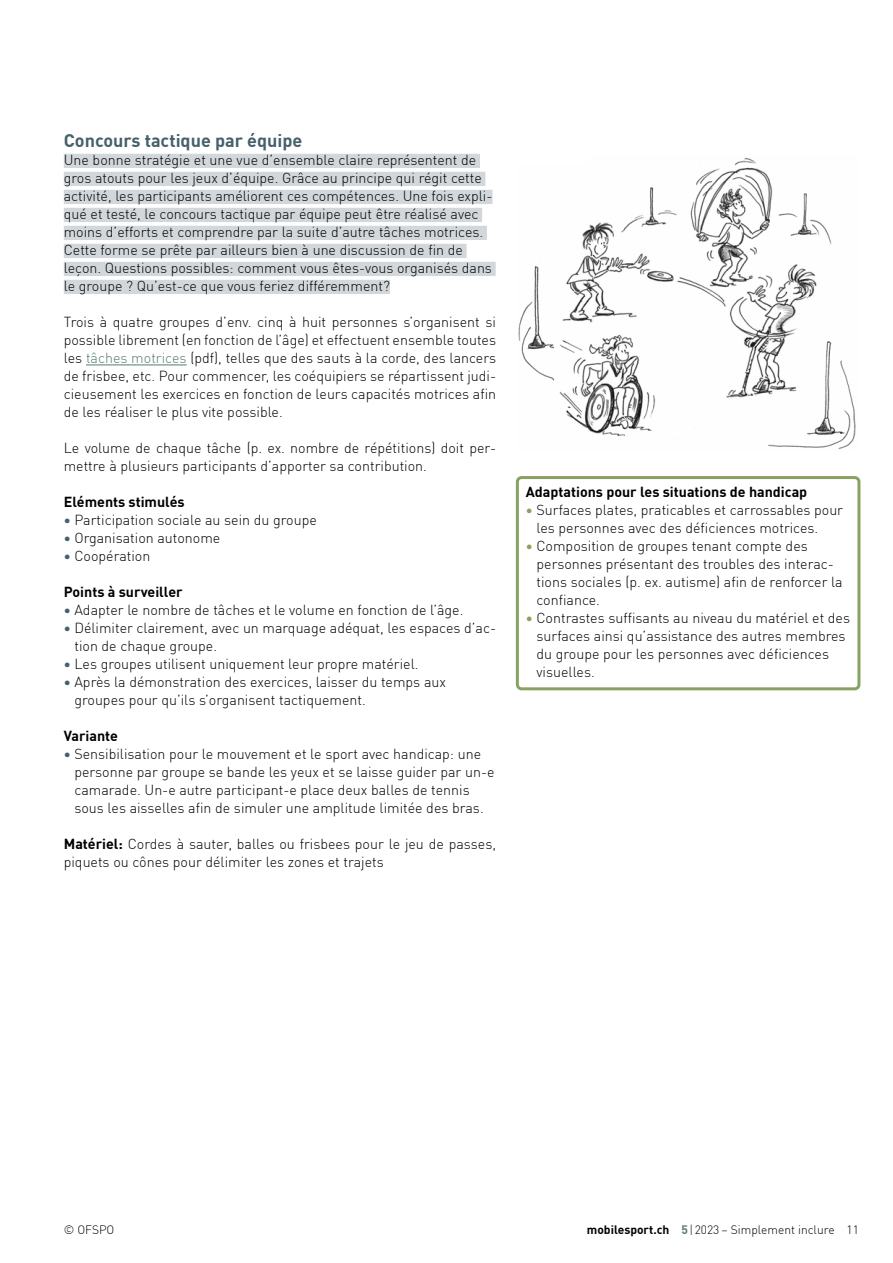
<style>
.page{position:relative;width:893px;height:1263px;background:#fff}
.page>*{position:absolute;margin:0;border:0;box-sizing:border-box;transform-origin:0 0}
.t1{font:700 18px "DINOT";color:#46606c}
.t2{font:300 14.25px/18px "DINOT";color:#000}
.t3{font:700 14.25px "DINOT";color:#000}
.t4{font:300 12px "DINOT";color:#000}
.s1{color:#567d6c}
.s2{font-weight:700;color:#46606c}
.s3{font-weight:700}
.s4{font-weight:700;color:#89a261}
.s5{font-weight:700;color:#567d6c}
</style>
<div class="page">
<div style="left:64px;top:154px;width:416px;height:14px;background:#d1d7da"></div>
<div style="left:64px;top:172px;width:421px;height:14px;background:#d1d7da"></div>
<div style="left:64px;top:190px;width:428px;height:14px;background:#d1d7da"></div>
<div style="left:64px;top:208px;width:418px;height:14px;background:#d1d7da"></div>
<div style="left:64px;top:226px;width:423px;height:14px;background:#d1d7da"></div>
<div style="left:64px;top:244px;width:403px;height:14px;background:#d1d7da"></div>
<div style="left:64px;top:262px;width:432px;height:14px;background:#d1d7da"></div>
<div style="left:64px;top:280px;width:326px;height:14px;background:#d1d7da"></div>
<hr style="left:86px;top:365px;width:101px;height:1px;background:#567d6c">
<div style="left:516px;top:476px;width:344px;height:214px;border:3px solid #89a261;border-radius:4px"></div>
<img style="left:518px;top:157px;width:338px;height:293px">
<p class="t1" style="left:64px;top:126px;width:240px">Concours tactique par équipe</p>
<p class="t2" style="left:64px;top:149px;width:430px">Une bonne stratégie et une vue d’ensemble claire représentent de gros atouts pour les jeux d’équipe. Grâce au principe qui régit cette activité, les participants améliorent ces compétences. Une fois expli&shy;qué et testé, le concours tactique par équipe peut être réalisé avec moins d’efforts et comprendre par la suite d’autre tâches motrices.<br>Cette forme se prête par ailleurs bien à une discussion de fin de leçon. Questions possibles: comment vous êtes-vous organisés dans le groupe ? Qu’est-ce que vous feriez différemment?</p>
<p class="t2" style="left:64px;top:311px;width:434px;text-align:justify">Trois à quatre groupes d’env. cinq à huit personnes s’organisent si possible librement (en fonction de l’âge) et effectuent ensemble toutes les <span class="s1">tâches motrices</span> (pdf), telles que des sauts à la corde, des lancers de frisbee, etc. Pour commencer, les coéquipiers se répartissent judi&shy;cieusement les exercices en fonction de leurs capacités motrices afin de les réaliser le plus vite possible.</p>
<p class="t2" style="left:64px;top:437px;width:434px">Le volume de chaque tâche (p. ex. nombre de répétitions) doit per&shy;mettre à plusieurs participants d’apporter sa contribution.</p>
<p class="t3" style="left:64px;top:490px;width:122px">Eléments stimulés</p>
<p class="t2" style="left:64px;top:509px;width:255px"><span class="s2">•</span> Participation sociale au sein du groupe</p>
<p class="t2" style="left:64px;top:527px;width:158px"><span class="s2">•</span> Organisation autonome</p>
<p class="t2" style="left:64px;top:545px;width:88px"><span class="s2">•</span> Coopération</p>
<p class="t3" style="left:64px;top:580px;width:120px">Points à surveiller</p>
<p class="t2" style="left:64px;top:599px;width:401px"><span class="s2">•</span> Adapter le nombre de tâches et le volume en fonction de l’âge.</p>
<p class="t2" style="left:74px;top:617px;width:423px;text-indent:-11px"><span class="s2">•</span> Délimiter clairement, avec un marquage adéquat, les espaces d’ac&shy;tion de chaque groupe.</p>
<p class="t2" style="left:64px;top:653px;width:356px"><span class="s2">•</span> Les groupes utilisent uniquement leur propre matériel.</p>
<p class="t2" style="left:74px;top:671px;width:373px;text-indent:-11px"><span class="s2">•</span> Après la démonstration des exercices, laisser du temps aux groupes pour qu’ils s’organisent tactiquement.</p>
<p class="t3" style="left:64px;top:724px;width:56px">Variante</p>
<p class="t2" style="left:74px;top:743px;width:422px;text-indent:-11px"><span class="s2">•</span> Sensibilisation pour le mouvement et le sport avec handicap: une personne par groupe se bande les yeux et se laisse guider par un-e camarade. Un-e autre participant-e place deux balles de tennis sous les aisselles afin de simuler une amplitude limitée des bras.</p>
<p class="t2" style="left:64px;top:833px;width:434px"><span class="s3">Matériel:</span> Cordes à sauter, balles ou frisbees pour le jeu de passes, piquets ou cônes pour délimiter les zones et trajets</p>
<p class="t3" style="left:526px;top:481px;width:283px">Adaptations pour les situations de handicap</p>
<p class="t2" style="left:536px;top:500px;width:308px;text-indent:-11px"><span class="s4">•</span> Surfaces plates, praticables et carrossables pour les personnes avec des déficiences motrices.</p>
<p class="t2" style="left:536px;top:536px;width:308px;text-indent:-11px"><span class="s4">•</span> Composition de groupes tenant compte des personnes présentant des troubles des interac&shy;tions sociales (p. ex. autisme) afin de renforcer la confiance.</p>
<p class="t2" style="left:536px;top:608px;width:315px;text-indent:-11px"><span class="s4">•</span> Contrastes suffisants au niveau du matériel et des surfaces ainsi qu’assistance des autres membres du groupe pour les personnes avec déficiences visuelles.</p>
<p class="t4" style="left:64px;top:1220px;width:52px">© OFSPO</p>
<p class="t4" style="left:587px;top:1220px;width:273px"><span class="s3">mobilesport.ch</span> <span class="s5">5</span>|2023 – Simplement inclure 11</p>
</div>
